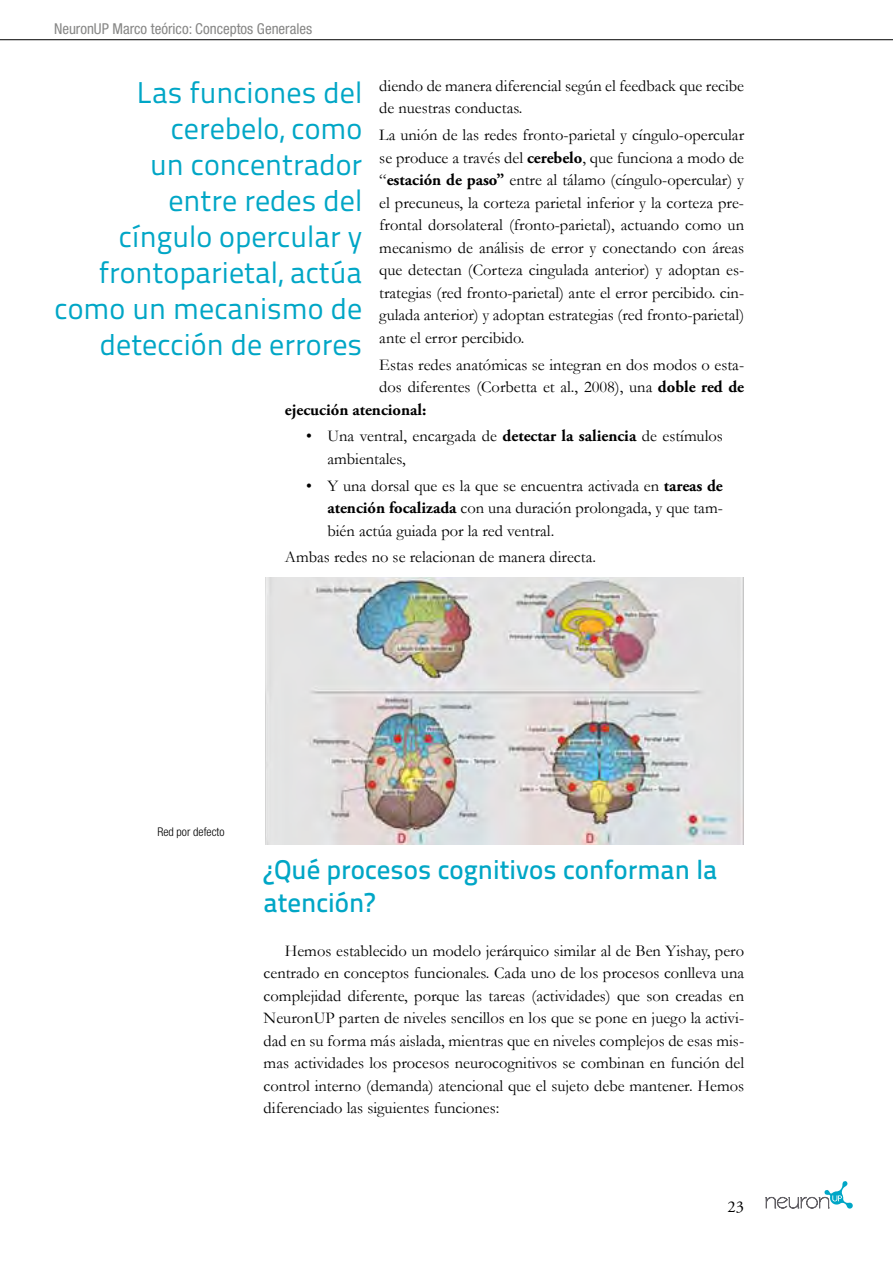
<style>
.page{position:relative;width:893px;height:1263px;background:#fff}
.page>*{position:absolute;margin:0;border:0;box-sizing:border-box;transform-origin:0 0}
.t1{font:30px/36px "Titillium Text 22 L";color:#00a6c6;text-align:right}
.t2{font:500 27px/33px "Titillium Text 22 L";color:#00a6c6}
.t3{font:16.5px/22.5px "Garamond";color:#000}
.t4{font:700 16.5px "Adobe Garamond Pro";color:#000}
.t5{font:16.5px "Adobe Garamond Pro";color:#000}
.t6{font:condensed 15px "Helvetica Neue LT Std";color:#878786}
.t7{font:300 condensed 12px "Helvetica Neue LT Std";color:#000}
.s1{font-family:"Adobe Garamond Pro";font-weight:700}
</style>
<div class="page">
<svg style="left:765px;top:1181px;width:88px;height:28px"></svg>
<hr style="left:0;top:39px;width:893px;height:1px;background:#000">
<img style="left:266px;top:577px;width:478px;height:268px">
<p class="t6" style="left:54px;top:21px;width:260px">NeuronUP Marco teórico: Conceptos Generales</p>
<p class="t3" style="left:379px;top:74px;width:366px">diendo de manera diferencial según el feedback que recibe de nuestras conductas.</p>
<p class="t3" style="left:379px;top:123px;width:366px;text-align:justify">La unión de las redes fronto-parietal y cíngulo-opercular se produce a través del <span class="s1">cerebelo</span>, que funciona a modo de “<span class="s1">estación de paso”</span> entre al tálamo (cíngulo-opercular) y el precuneus, la corteza parietal inferior y la corteza pre&shy;frontal dorsolateral (fronto-parietal), actuando como un mecanismo de análisis de error y conectando con áreas que detectan (Corteza cingulada anterior) y adoptan es&shy;trategias (red fronto-parietal) ante el error percibido. cin&shy;gulada anterior) y adoptan estrategias (red fronto-parietal) ante el error percibido.</p>
<p class="t3" style="left:379px;top:353px;width:366px">Estas redes anatómicas se integran en dos modos o esta&shy;dos diferentes (Corbetta et al., 2008), una <span class="s1">doble red de</span></p>
<p class="t4" style="left:285px;top:400px;width:143px">ejecución atencional:</p>
<p class="t3" style="left:327px;top:424px;width:397px;text-indent:-21px">• Una ventral, encargada de <span class="s1">detectar la saliencia</span> de estímulos ambientales,</p>
<p class="t3" style="left:327px;top:474px;width:397px;text-align:justify;text-indent:-21px">• Y una dorsal que es la que se encuentra activada en <span class="s1">tareas de atención focalizada</span> con una duración prolongada, y que tam&shy;bién actúa guiada por la red ventral.</p>
<p class="t3" style="left:285px;top:545px;width:313px">Ambas redes no se relacionan de manera directa.</p>
<h1 class="t1" style="left:55px;top:73px;width:309px">Las funciones del cerebelo, como<br>un concentrador<br>entre redes del<br>cíngulo opercular y frontoparietal, actúa como un mecanismo de detección de errores</h1>
<p class="t7" style="left:157px;top:824px;width:69px">Red por defecto</p>
<h2 class="t2" style="left:264px;top:851px;width:455px">¿Qué procesos cognitivos conforman la atención?</h2>
<p class="t3" style="left:264px;top:939px;width:482px;text-align:justify;text-indent:21px">Hemos establecido un modelo jerárquico similar al de Ben Yishay, pero centrado en conceptos funcionales. Cada uno de los procesos conlleva una complejidad diferente, porque las tareas (actividades) que son creadas en NeuronUP parten de niveles sencillos en los que se pone en juego la activi&shy;dad en su forma más aislada, mientras que en niveles complejos de esas mis&shy;mas actividades los procesos neurocognitivos se combinan en función del control interno (demanda) atencional que el sujeto debe mantener. Hemos diferenciado las siguientes funciones:</p>
<p class="t5" style="left:728px;top:1197px;width:18px">23</p>
</div>
